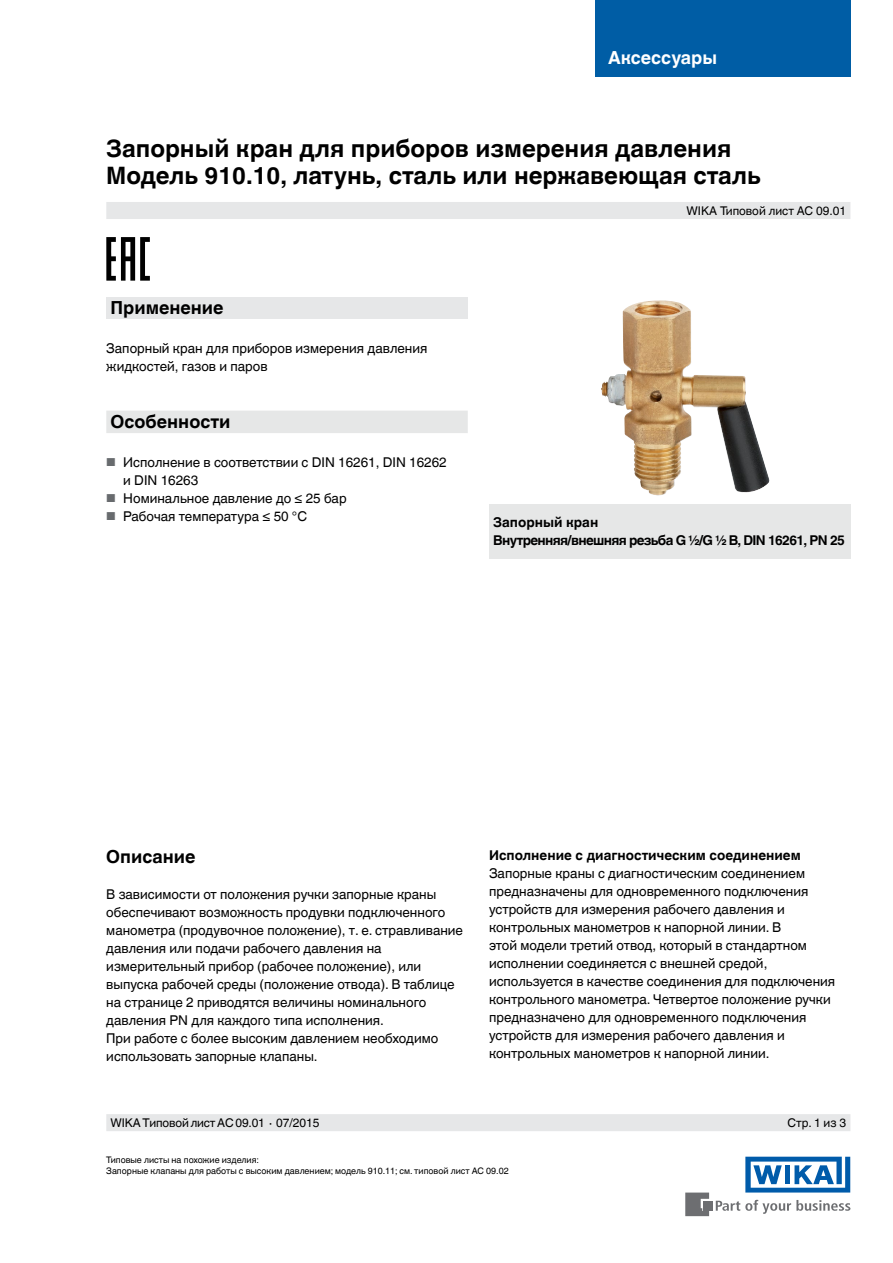
<style>
.page{position:relative;width:893px;height:1263px;background:#fff}
.page>*{position:absolute;margin:0;border:0;box-sizing:border-box;transform-origin:0 0}
.t1{font:700 24px/27px "Helvetica World";color:#000}
.t2{font:700 18px "Helvetica World";color:#000}
.t3{font:700 18px "Helvetica World";color:#fff}
.t4{font:13.5px/18px "Helvetica World";color:#000}
.t5{font:700 13.5px/18px "Helvetica World";letter-spacing:-.05em;color:#000}
.t6{font:700 13.5px "Helvetica World";color:#000}
.t7{font:12px "Helvetica World";color:#000}
.t8{font:9px/10.5px "Helvetica World";color:#000}
.s1{font-size:11.55px;color:#686b6e}
</style>
<div class="page">
<div style="left:106px;top:298px;width:362px;height:21px;background:#e6e7e8"></div>
<svg style="left:716px;top:1200px;width:134px;height:14px"></svg>
<div style="left:703px;top:1201px;width:9px;height:9px;background:#6d6e71"></div>
<svg style="left:685px;top:1192px;width:24px;height:24px"></svg>
<svg style="left:745px;top:1157px;width:105px;height:35px"></svg>
<div style="left:106px;top:202px;width:744px;height:17px;background:#e6e7e8"></div>
<div style="left:106px;top:1114px;width:744px;height:17px;background:#e6e7e8"></div>
<img style="left:601px;top:300px;width:169px;height:196px">
<div style="left:106px;top:411px;width:362px;height:22px;background:#e6e7e7"></div>
<div style="left:595px;top:0;width:255px;height:77px;background:#005da5"></div>
<div style="left:489px;top:504px;width:361px;height:54px;background:#e6e7e7"></div>
<svg style="left:106px;top:237px;width:44px;height:44px"></svg>
<h2 class="t3" style="left:608px;top:47px;width:110px">Аксессуары</h2>
<h1 class="t1" style="left:106px;top:135px;width:656px">Запорный кран для приборов измерения давления<br>Модель 910.10, латунь, сталь или нержавеющая сталь</h1>
<h2 class="t2" style="left:111px;top:297px;width:114px">Применение</h2>
<p class="t4" style="left:106px;top:339px;width:323px">Запорный кран для приборов измерения давления жидкостей, газов и паров</p>
<h2 class="t2" style="left:111px;top:411px;width:122px">Особенности</h2>
<p class="t4" style="left:123px;top:453px;width:325px;text-indent:-17px"><span class="s1">■</span> Исполнение в соответствии с DIN 16261, DIN 16262 и DIN 16263</p>
<p class="t4" style="left:106px;top:489px;width:242px"><span class="s1">■</span> Номинальное давление до ≤ 25 бар</p>
<p class="t4" style="left:106px;top:507px;width:202px"><span class="s1">■</span> Рабочая температура ≤ 50 °C</p>
<p class="t7" style="left:686px;top:204px;width:161px">WIKA Типовой лист AC 09.01</p>
<p class="t5" style="left:493px;top:513px;width:353px">Запорный кран<br>Внутренняя/внешняя резьба G ½/G ½ B, DIN 16261, PN 25</p>
<h2 class="t2" style="left:106px;top:847px;width:91px">Описание</h2>
<p class="t4" style="left:106px;top:886px;width:358px">В зависимости от положения ручки запорные краны обеспечивают возможность продувки подключенного манометра (продувочное положение), т. е. стравливание давления или подачи рабочего давления на измерительный прибор (рабочее положение), или выпуска рабочей среды (положение отвода). В таблице на странице 2 приводятся величины номинального давления PN для каждого типа исполнения.<br>При работе с более высоким давлением необходимо использовать запорные клапаны.</p>
<p class="t7" style="left:111px;top:1116px;width:211px">WIKA Типовой лист AC 09.01 ∙ 07/2015</p>
<p class="t6" style="left:489px;top:847px;width:313px">Исполнение с диагностическим соединением</p>
<p class="t4" style="left:489px;top:864px;width:348px">Запорные краны с диагностическим соединением предназначены для одновременного подключения устройств для измерения рабочего давления и контрольных манометров к напорной линии. В<br>этой модели третий отвод, который в стандартном исполнении соединяется с внешней средой, используется в качестве соединения для подключения контрольного манометра. Четвертое положение ручки предназначено для одновременного подключения устройств для измерения рабочего давления и контрольных манометров к напорной линии.</p>
<p class="t7" style="left:787px;top:1116px;width:60px">Стр. 1 из 3</p>
<p class="t8" style="left:106px;top:1155px;width:404px">Типовые листы на похожие изделия:<br>Запорные клапаны для работы с высоким давлением; модель 910.11; см. типовой лист AC 09.02</p>
</div>
